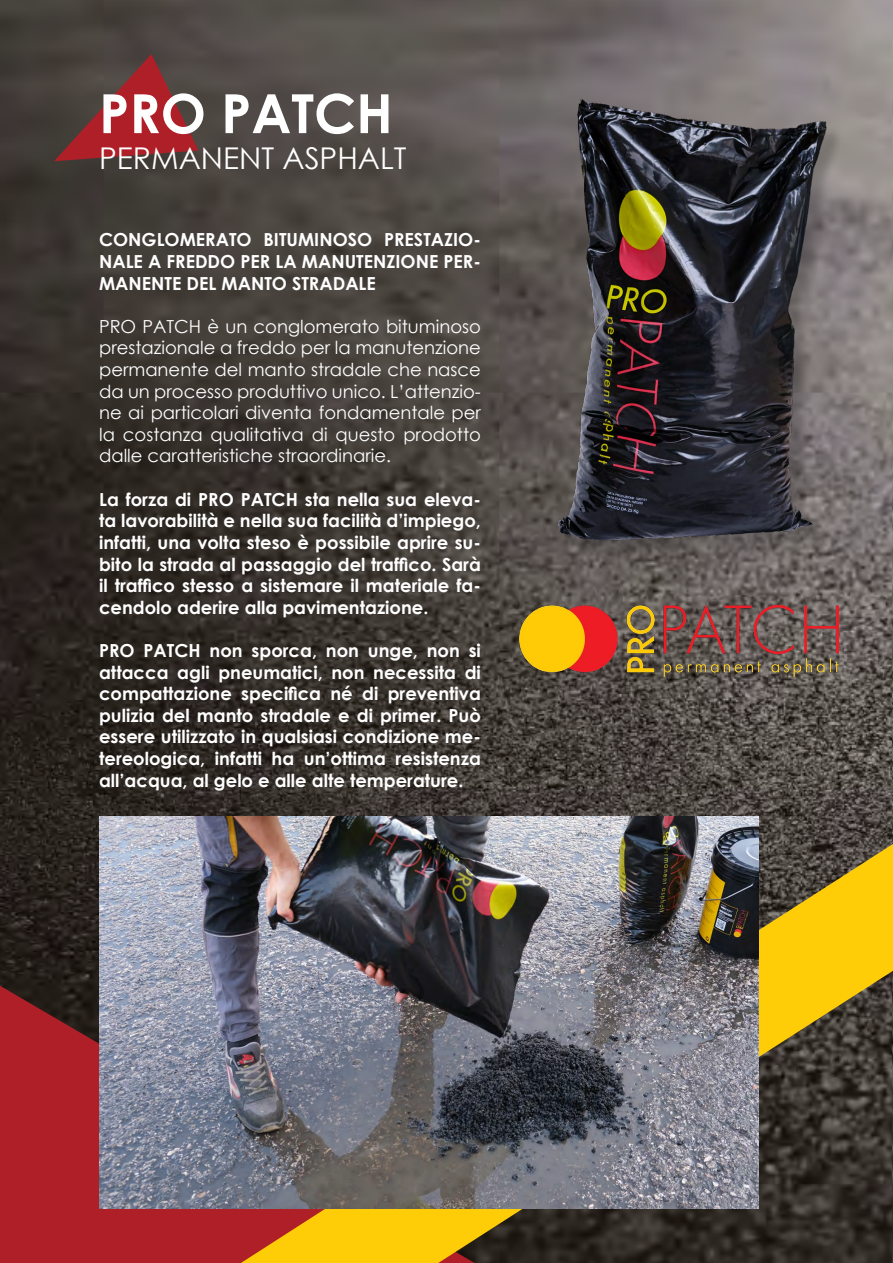
<style>
.page{position:relative;width:893px;height:1263px;background:#fff}
.page>*{position:absolute;margin:0;border:0;box-sizing:border-box;transform-origin:0 0}
.t1{font:700 54px "Century Gothic";color:#fff}
.t2{font:30px "Century Gothic";color:#fff}
.t3{font:700 18px/21.6px "Century Gothic";color:#fff;text-align:justify}
.t4{font:18px/21.6px "Century Gothic";color:#fff;text-align:justify}
</style>
<div class="page">
<img style="left:0;top:0;width:893px;height:986px">
<svg style="left:54px;top:54px;width:144px;height:107px;background:#793234"></svg>
<div style="left:561px;top:102px;width:283px;height:456px;background:#000;opacity:.2"></div>
<img style="left:520px;top:93px;width:333px;height:452px">
<svg style="left:0;top:986px;width:241px;height:277px;background:#a31e26"></svg>
<svg style="left:241px;top:844px;width:652px;height:419px;background:#7c6421"></svg>
<img style="left:99px;top:816px;width:659px;height:393px">
<img style="left:520px;top:605px;width:319px;height:71px">
<p class="t1" style="left:99px;top:73px;width:295px">PRO PATCH</p>
<p class="t2" style="left:99px;top:137px;width:309px">PERMANENT ASPHALT</p>
<p class="t3" style="left:99px;top:228px;width:383px">CONGLOMERATO BITUMINOSO PRESTAZIO-NALE A FREDDO PER LA MANUTENZIONE PER-MANENTE DEL MANTO STRADALE</p>
<p class="t4" style="left:99px;top:315px;width:383px">PRO PATCH è un conglomerato bituminoso prestazionale a freddo per la manutenzione permanente del manto stradale che nasce da un processo produttivo unico. L’attenzio&shy;ne ai particolari diventa fondamentale per la costanza qualitativa di questo prodotto dalle caratteristiche straordinarie.</p>
<p class="t3" style="left:99px;top:488px;width:383px">La forza di PRO PATCH sta nella sua eleva&shy;ta lavorabilità e nella sua facilità d’impiego, infatti, una volta steso è possibile aprire su&shy;bito la strada al passaggio del traffico. Sarà il traffico stesso a sistemare il materiale fa&shy;cendolo aderire alla pavimentazione.</p>
<p class="t3" style="left:99px;top:639px;width:383px">PRO PATCH non sporca, non unge, non si attacca agli pneumatici, non necessita di compattazione specifica né di preventiva pulizia del manto stradale e di primer. Può essere utilizzato in qualsiasi condizione me&shy;tereologica, infatti ha un’ottima resistenza all’acqua, al gelo e alle alte temperature.</p>
</div>
